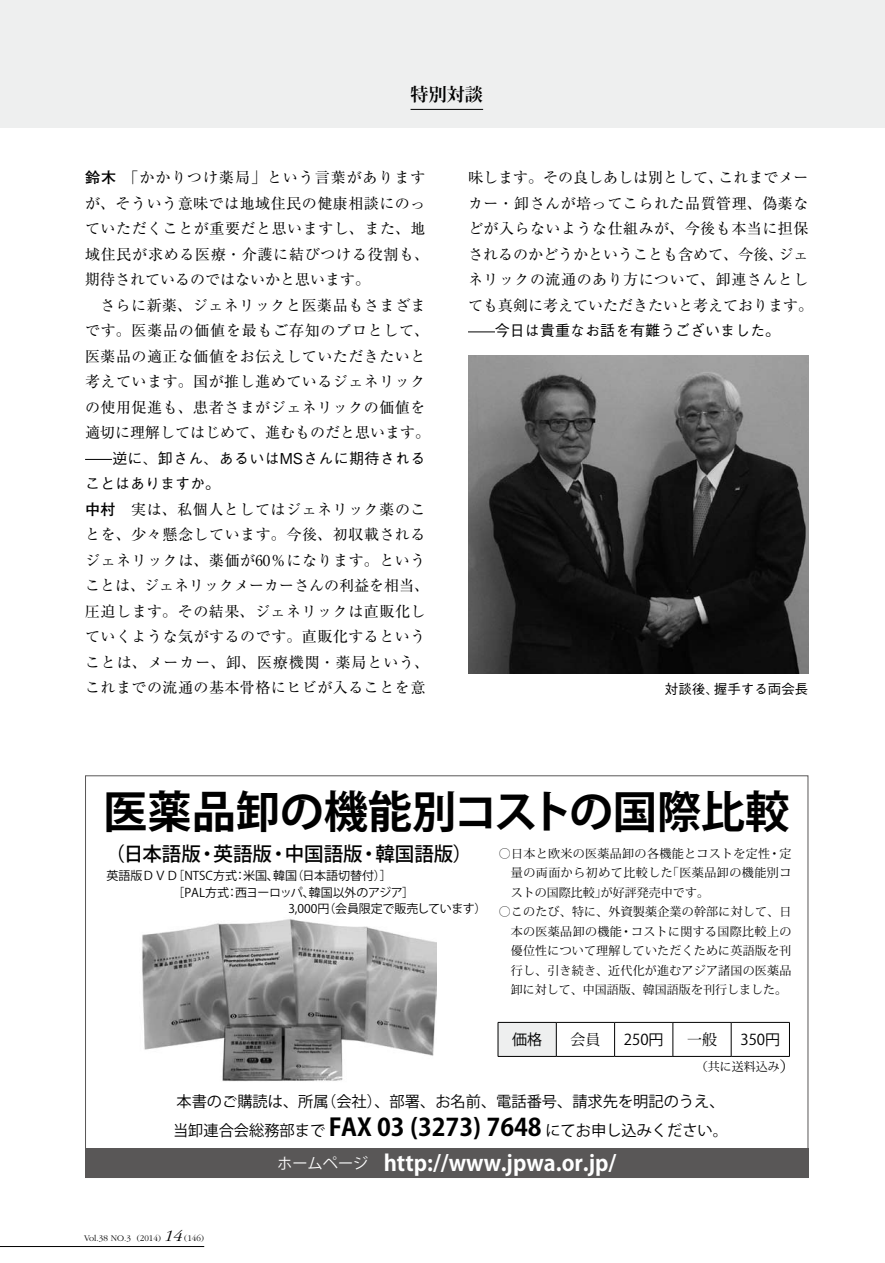
<style>
.page{position:relative;width:885px;height:1263px;background:#fff}
.page>*{position:absolute;margin:0;border:0;box-sizing:border-box;transform-origin:0 0}
.t1{font:700 44.25px "Koz Go Pro";letter-spacing:-.01em;color:#000}
.t2{font:700 21.75px "Koz Go Pro";color:#fff}
.t3{font:500 19.5px "Koz Go Pro";color:#000}
.t4{font:700 18px "Koz Min Pro";color:#000}
.t5{font:15.15px/29.7px "Koz Go Pro";color:#000}
.t6{font:15px/25.5px "Ryumin Pro";letter-spacing:.035em;color:#000}
.t7{font:15px/25.5px "Ryumin Pro";color:#000}
.t8{font:500 15px/25.5px "Gothic BBB Pro";letter-spacing:.02em;color:#000}
.t9{font:500 15px "Gothic BBB Pro";color:#000}
.t10{font:15px "Koz Go Pro";color:#000}
.t11{font:15px "Koz Min Pro";color:#000}
.t12{font:500 13.5px "Gothic BBB Pro";color:#000}
.t13{font:12px/19.5px "Koz Min Pro";letter-spacing:.02em;color:#000;text-align:justify}
.t14{font:12px "Koz Go Pro";letter-spacing:-.025em;color:#000}
.t15{font:12px "Koz Go Pro";color:#000}
.t16{font:12px "Koz Go Pro";letter-spacing:-.02em;color:#000}
.t17{font:300 9px "Garamond";color:#000}
.s1{font-family:"Futo Go B101 Pro";font-weight:700}
.s2{font-size:15px}
.s3{font-weight:700;font-size:24.15px}
.s4{font-weight:400;font-size:15.15px}
.s5{font-style:italic;font-size:16.5px}
</style>
<div class="page">
<hr style="left:0;top:1246px;width:204px;height:1px;background:#000">
<div style="left:0;top:0;width:884px;height:128px;background:#eeefef"></div>
<img style="left:468px;top:355px;width:340px;height:318px">
<div style="left:85px;top:775px;width:723px;height:403px;background:#fff;border:1px solid #595757"></div>
<img style="left:142px;top:919px;width:294px;height:163px">
<div style="left:498px;top:1022px;width:58px;height:34px;background:#eeefef"></div>
<hr style="left:497px;top:1022px;width:59px;height:1px;background:#000">
<hr style="left:497px;top:1022px;width:1px;height:34px;background:#000">
<hr style="left:556px;top:1022px;width:58px;height:1px;background:#000">
<hr style="left:556px;top:1022px;width:1px;height:34px;background:#000">
<hr style="left:614px;top:1022px;width:58px;height:1px;background:#000">
<hr style="left:614px;top:1022px;width:1px;height:34px;background:#000">
<hr style="left:672px;top:1022px;width:59px;height:1px;background:#000">
<hr style="left:672px;top:1022px;width:1px;height:34px;background:#000">
<hr style="left:731px;top:1022px;width:58px;height:1px;background:#000">
<hr style="left:730px;top:1022px;width:1px;height:34px;background:#000">
<hr style="left:789px;top:1022px;width:1px;height:34px;background:#000">
<hr style="left:497px;top:1056px;width:59px;height:1px;background:#000">
<hr style="left:556px;top:1056px;width:58px;height:1px;background:#000">
<hr style="left:614px;top:1056px;width:58px;height:1px;background:#000">
<hr style="left:672px;top:1056px;width:59px;height:1px;background:#000">
<hr style="left:731px;top:1056px;width:58px;height:1px;background:#000">
<div style="left:85px;top:1148px;width:723px;height:30px;background:#595757"></div>
<svg style="left:85px;top:459px;width:27px;height:1px"></svg>
<svg style="left:468px;top:332px;width:27px;height:1px"></svg>
<hr style="left:410px;top:109px;width:73px;height:1px;background:#000">
<p class="t4" style="left:410px;top:81px;width:74px">特別対談</p>
<p class="t6" style="left:85px;top:164px;width:345px"><span class="s1">鈴木</span>　「かかりつけ薬局」という言葉がありますが、そういう意味では地域住民の健康相談にのっていただくことが重要だと思いますし、また、地域住民が求める医療・介護に結びつける役割も、期待されているのではないかと思います。</p>
<p class="t6" style="left:85px;top:291px;width:346px;text-indent:15px">さらに新薬、ジェネリックと医薬品もさまざまです。医薬品の価値を最もご存知のプロとして、医薬品の適正な価値をお伝えしていただきたいと考えています。国が推し進めているジェネリックの使用促進も、患者さまがジェネリックの価値を適切に理解してはじめて、進むものだと思います。</p>
<p class="t8" style="left:85px;top:444px;width:342px;text-indent:27px">逆に、卸さん、あるいはMSさんに期待されることはありますか。</p>
<p class="t6" style="left:85px;top:495px;width:345px"><span class="s1">中村</span>　実は、私個人としてはジェネリック薬のことを、少々懸念しています。今後、初収載されるジェネリックは、薬価が60％になります。ということは、ジェネリックメーカーさんの利益を相当、圧迫します。その結果、ジェネリックは直販化していくような気がするのです。直販化するということは、メーカー、卸、医療機関・薬局という、これまでの流通の基本骨格にヒビが入ることを意</p>
<p class="t7" style="left:468px;top:164px;width:346px">味します。その良しあしは別として、これまでメーカー・卸さんが培ってこられた品質管理、偽薬などが入らないような仕組みが、今後も本当に担保されるのかどうかということも含めて、今後、ジェネリックの流通のあり方について、卸連さんとしても真剣に考えていただきたいと考えております。</p>
<p class="t9" style="left:495px;top:319px;width:286px">今日は貴重なお話を有難うございました。</p>
<p class="t12" style="left:664px;top:678px;width:145px">対談後、握手する両会長</p>
<h1 class="t1" style="left:103px;top:784px;width:687px">医薬品卸の機能別コストの国際比較</h1>
<p class="t13" style="left:511px;top:843px;width:282px;text-indent:-12px">○日本と欧米の医薬品卸の各機能とコストを定性・定量の両面から初めて比較した「医薬品卸の機能別コストの国際比較」が好評発売中です。</p>
<p class="t13" style="left:511px;top:901px;width:282px;text-indent:-12px">○このたび、特に、外資製薬企業の幹部に対して、日本の医薬品卸の機能・コストに関する国際比較上の優位性について理解していただくために英語版を刊行し、引き続き、近代化が進むアジア諸国の医薬品卸に対して、中国語版、韓国語版を刊行しました。</p>
<p class="t10" style="left:512px;top:1030px;width:31px">価格</p>
<p class="t11" style="left:570px;top:1029px;width:31px">会員</p>
<p class="t10" style="left:623px;top:1030px;width:41px">250円</p>
<p class="t11" style="left:687px;top:1029px;width:31px">一般</p>
<p class="t10" style="left:740px;top:1030px;width:41px">350円</p>
<p class="t13" style="left:695px;top:1056px;width:100px">（共に送料込み<span class="s2">）</span></p>
<p class="t5" style="left:173px;top:1087px;width:556px">本書のご購読は、所属（会社）、部署、お名前、電話番号、請求先を明記のうえ、当卸連合会総務部まで <span class="s3">FAX 03 (3273) 7648</span> にてお申し込みください。</p>
<h2 class="t2" style="left:277px;top:1149px;width:340px"><span class="s4">ホームページ　</span>http://www.jpwa.or.jp/</h2>
<h3 class="t3" style="left:105px;top:841px;width:368px">（日本語版・英語版・中国語版・韓国語版）</h3>
<p class="t15" style="left:106px;top:868px;width:287px">英語版ＤＶＤ［NTSC方式：米国、韓国（日本語切替付）］</p>
<p class="t14" style="left:106px;top:884px;width:309px">　　　　　　［PAL方式：西ヨーロッパ、韓国以外のアジア］</p>
<p class="t16" style="left:288px;top:901px;width:200px">3,000円（会員限定で販売しています）</p>
<p class="t17" style="left:84px;top:1233px;width:121px">Vol.38 NO.3 (2014) <span class="s5">14</span> (146)</p>
</div>
